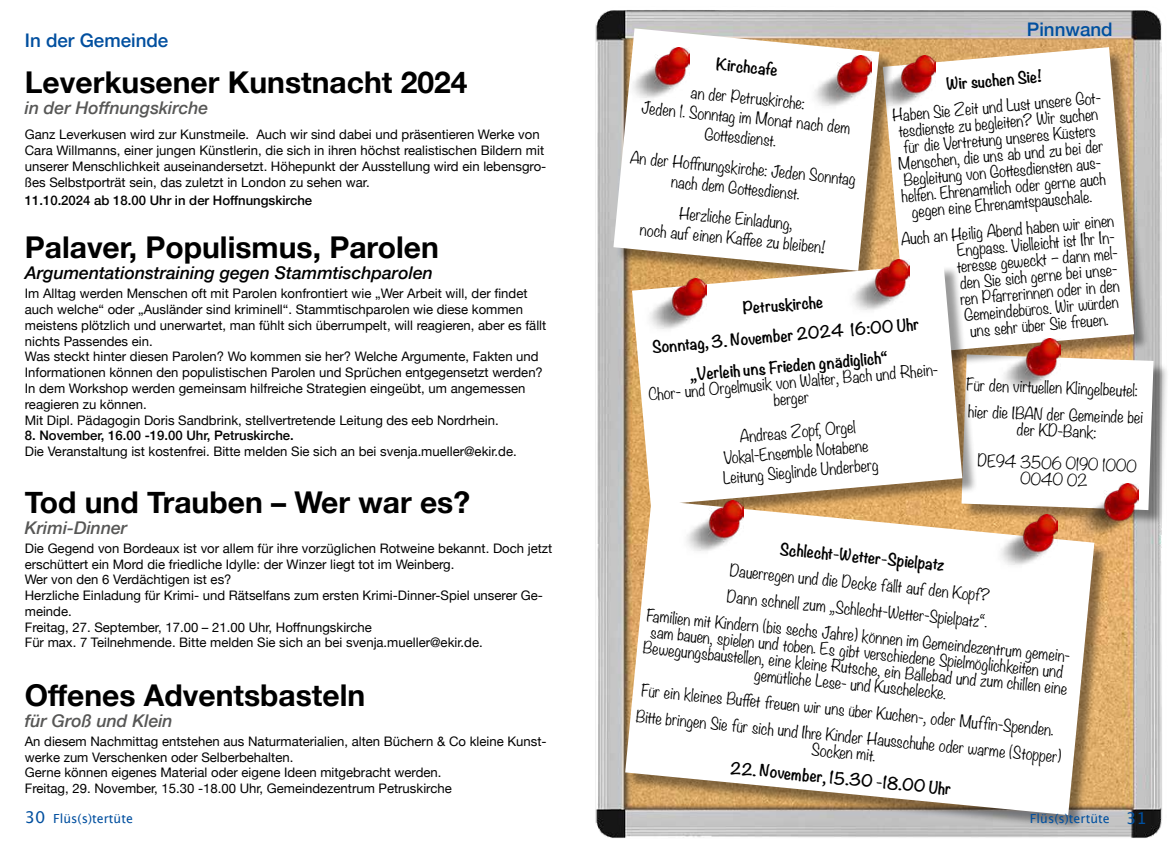
<style>
.page{position:relative;width:1170px;height:851px;background:#fff}
.page>*{position:absolute;margin:0;border:0;box-sizing:border-box;transform-origin:0 0}
.t1{font:700 30px "Helvetica Neue";color:#000}
.t2{font:500 18.75px "Helvetica Neue";color:#004f9f}
.t3{font:italic 500 17.5px "Helvetica Neue";color:#575756}
.t4{font:italic 500 17.5px "Helvetica Neue";color:#000}
.t5{font:300 15px/20px "Noteworthy";color:#000;text-align:center}
.t6{font:700 15px/30.6px "Noteworthy";color:#000;text-align:center}
.t7{font:13.12px/15.8px "Helvetica Neue";color:#000}
.t8{font:500 13.12px "Helvetica Neue";color:#000}
.t9{font:12.5px "Lucida Grande";color:#004f9f}
.s1{font-size:16.25px}
</style>
<div class="page">
<img style="left:595px;top:10px;width:567px;height:828px">
<div style="left:963px;top:356px;width:205px;height:169px;background:#000;opacity:.4"></div>
<svg style="left:977px;top:354px;width:176px;height:156px"></svg>
<div style="left:884px;top:49px;width:265px;height:320px;background:#000;opacity:.4"></div>
<svg style="left:894px;top:47px;width:239px;height:307px"></svg>
<div style="left:615px;top:31px;width:279px;height:255px;background:#000;opacity:.4"></div>
<svg style="left:613px;top:28px;width:266px;height:243px"></svg>
<div style="left:634px;top:265px;width:343px;height:255px;background:#000;opacity:.4"></div>
<svg style="left:632px;top:263px;width:330px;height:237px"></svg>
<img style="left:996px;top:338px;width:64px;height:60px">
<div style="left:627px;top:502px;width:482px;height:328px;background:#000;opacity:.4"></div>
<svg style="left:625px;top:500px;width:469px;height:315px"></svg>
<img style="left:845px;top:259px;width:64px;height:60px">
<img style="left:993px;top:514px;width:64px;height:60px">
<img style="left:1074px;top:483px;width:63px;height:60px">
<img style="left:679px;top:500px;width:64px;height:60px">
<img style="left:807px;top:55px;width:128px;height:61px">
<img style="left:625px;top:47px;width:64px;height:60px">
<img style="left:643px;top:278px;width:63px;height:60px">
<h2 class="t2" style="left:25px;top:25px;width:145px">In der Gemeinde</h2>
<h1 class="t1" style="left:25px;top:59px;width:444px">Leverkusener Kunstnacht 2024</h1>
<h3 class="t3" style="left:25px;top:93px;width:185px">in der Hoffnungskirche</h3>
<p class="t7" style="left:25px;top:127px;width:523px">Ganz Leverkusen wird zur Kunstmeile. Auch wir sind dabei und präsentieren Werke von Cara Willmanns, einer jungen Künstlerin, die sich in ihren höchst realistischen Bildern mit unserer Menschlichkeit auseinandersetzt. Höhepunkt der Ausstellung wird ein lebensgro&shy;ßes Selbstporträt sein, das zuletzt in London zu sehen war.</p>
<p class="t8" style="left:25px;top:189px;width:289px">11.10.2024 ab 18.00 Uhr in der Hoffnungskirche</p>
<h1 class="t1" style="left:25px;top:224px;width:415px">Palaver, Populismus, Parolen</h1>
<h3 class="t4" style="left:25px;top:258px;width:409px">Argumentationstraining gegen Stammtischparolen</h3>
<p class="t7" style="left:25px;top:286px;width:523px">Im Alltag werden Menschen oft mit Parolen konfrontiert wie „Wer Arbeit will, der findet auch welche“ oder „Ausländer sind kriminell“. Stammtischparolen wie diese kommen meistens plötzlich und unerwartet, man fühlt sich überrumpelt, will reagieren, aber es fällt nichts Passendes ein.<br>Was steckt hinter diesen Parolen? Wo kommen sie her? Welche Argumente, Fakten und Informationen können den populistischen Parolen und Sprüchen entgegensetzt werden?<br>In dem Workshop werden gemeinsam hilfreiche Strategien eingeübt, um angemessen reagieren zu können.<br>Mit Dipl. Pädagogin Doris Sandbrink, stellvertretende Leitung des eeb Nordrhein.</p>
<p class="t8" style="left:25px;top:425px;width:270px">8. November, 16.00 -19.00 Uhr, Petruskirche.</p>
<p class="t7" style="left:25px;top:444px;width:493px">Die Veranstaltung ist kostenfrei. Bitte melden Sie sich an bei svenja.mueller@ekir.de.</p>
<h1 class="t1" style="left:25px;top:478px;width:447px">Tod und Trauben – Wer war es?</h1>
<h3 class="t3" style="left:25px;top:512px;width:104px">Krimi-Dinner</h3>
<p class="t7" style="left:25px;top:541px;width:529px">Die Gegend von Bordeaux ist vor allem für ihre vorzüglichen Rotweine bekannt. Doch jetzt erschüttert ein Mord die friedliche Idylle: der Winzer liegt tot im Weinberg.<br>Wer von den 6 Verdächtigen ist es?<br>Herzliche Einladung für Krimi- und Rätselfans zum ersten Krimi-Dinner-Spiel unserer Ge&shy;meinde.<br>Freitag, 27. September, 17.00 – 21.00 Uhr, Hoffnungskirche<br>Für max. 7 Teilnehmende. Bitte melden Sie sich an bei svenja.mueller@ekir.de.</p>
<h1 class="t1" style="left:25px;top:671px;width:342px">Offenes Adventsbasteln</h1>
<h3 class="t3" style="left:25px;top:705px;width:149px">für Groß und Klein</h3>
<p class="t7" style="left:25px;top:734px;width:523px">An diesem Nachmittag entstehen aus Naturmaterialien, alten Büchern &amp; Co kleine Kunst&shy;werke zum Verschenken oder Selberbehalten.<br>Gerne können eigenes Material oder eigene Ideen mitgebracht werden.<br>Freitag, 29. November, 15.30 -18.00 Uhr, Gemeindezentrum Petruskirche</p>
<h2 class="t2" style="left:1026px;top:14px;width:87px">Pinnwand</h2>
<p class="t6" style="left:717px;top:48px;width:63px;rotate:5deg">Kirchcafe</p>
<p class="t5" style="left:644px;top:78px;width:211px;rotate:5deg">an der Petruskirche:<br>Jeden 1. Sonntag im Monat nach dem<br>Gottesdienst.</p>
<p class="t5" style="left:673px;top:151px;width:185px;text-align:left;text-indent:-43px;rotate:5deg">An der Hoffnungskirche: Jeden Sonntag nach dem Gottesdienst.</p>
<p class="t5" style="left:642px;top:200px;width:187px;rotate:5deg">Herzliche Einladung,<br>noch auf einen Kaffee zu bleiben!</p>
<p class="t6" style="left:944px;top:69px;width:98px;rotate:-5deg">Wir suchen Sie!</p>
<p class="t5" style="left:891px;top:105px;width:213px;rotate:-5deg">Haben Sie Zeit und Lust unsere Got-</p>
<p class="t5" style="left:897px;top:121px;width:202px;rotate:-5deg">tesdienste zu begleiten? Wir suchen</p>
<p class="t5" style="left:902px;top:137px;width:194px;rotate:-5deg">für die Vertretung unseres Küsters</p>
<p class="t5" style="left:897px;top:153px;width:207px;rotate:-5deg">Menschen, die uns ab und zu bei der</p>
<p class="t5" style="left:902px;top:169px;width:202px;rotate:-5deg">Begleitung von Gottesdiensten aus-</p>
<p class="t5" style="left:900px;top:186px;width:206px;rotate:-5deg">helfen. Ehrenamtlich oder gerne auch</p>
<p class="t5" style="left:910px;top:201px;width:182px;rotate:-5deg">gegen eine Ehrenamtspauschale.</p>
<p class="t5" style="left:899px;top:229px;width:215px;rotate:-5deg">Auch an Heilig Abend haben wir einen</p>
<p class="t5" style="left:955px;top:240px;width:162px;rotate:-5deg">Engpass. Vielleicht ist Ihr In-</p>
<p class="t5" style="left:955px;top:256px;width:165px;rotate:-5deg">teresse geweckt – dann mel-</p>
<p class="t5" style="left:958px;top:272px;width:161px;rotate:-5deg">den Sie sich gerne bei unse-</p>
<p class="t5" style="left:959px;top:289px;width:161px;rotate:-5deg">ren Pfarrerinnen oder in den</p>
<p class="t6" style="left:648px;top:301px;width:269px;rotate:-5deg">Petruskirche<br>Sonntag, 3. November 2024 16:00 Uhr „Verleih uns Frieden gnädiglich“</p>
<p class="t5" style="left:963px;top:305px;width:156px;rotate:-5deg">Gemeindebüros. Wir würden</p>
<p class="t5" style="left:969px;top:320px;width:140px;rotate:-5deg">uns sehr über Sie freuen.</p>
<p class="t5" style="left:771px;top:375px;width:170px;line-height:16.2px;text-align:left;text-indent:-124px;rotate:-5deg">Chor- und Orgelmusik von Walter, Bach und Rhein&shy;berger</p>
<p class="t5" style="left:718px;top:428px;width:157px;rotate:-5deg">Andreas Zopf, Orgel<br>Vokal-Ensemble Notabene<br>Leitung Sieglinde Underberg</p>
<p class="t5" style="left:966px;top:370px;width:180px;line-height:26.9px;text-align:left;rotate:2deg">Für den virtuellen Klingelbeutel: hier die IBAN der Gemeinde bei</p>
<p class="t5" style="left:979px;top:411px;width:161px;line-height:32.5px;rotate:2deg">der KD-Bank:<br>DE94 3506 0190 1000</p>
<p class="t5" style="left:1020px;top:468px;width:69px;rotate:2deg">0040 02</p>
<p class="t6" style="left:781px;top:533px;width:167px;rotate:5deg">Schlecht-Wetter-Spielpatz</p>
<p class="t5" style="left:652px;top:551px;width:429px;line-height:26.2px;rotate:5deg">Dauerregen und die Decke fällt auf den Kopf?<br>Dann schnell zum „Schlecht-Wetter-Spielpatz“.<br>Familien mit Kindern (bis sechs Jahre) können im Gemeindezentrum gemein-</p>
<p class="t5" style="left:645px;top:624px;width:427px;line-height:16.1px;rotate:5deg">sam bauen, spielen und toben. Es gibt verschiedene Spielmöglichkeiten und<br>Bewegungsbaustellen, eine kleine Rutsche, ein Bällebad und zum chillen eine gemütliche Lese- und Kuschelecke.</p>
<p class="t5" style="left:639px;top:678px;width:428px;line-height:26.2px;text-align:left;rotate:5deg">Für ein kleines Buffet freuen wir uns über Kuchen-, oder Muffi n-Spenden.<br>Bitte bringen Sie für sich und Ihre Kinder Hausschuhe oder warme (Stopper)</p>
<p class="t5" style="left:812px;top:739px;width:66px;rotate:5deg">Socken mit.</p>
<p class="t6" style="left:732px;top:752px;width:223px;rotate:5deg">22. November, 15.30 -18.00 Uhr</p>
<p class="t9" style="left:25px;top:810px;width:110px"><span class="s1">30</span> Flüs(s)tertüte</p>
<p class="t9" style="left:1029px;top:810px;width:118px">Flüs(s)tertüte <span class="s1">31</span></p>
</div>
